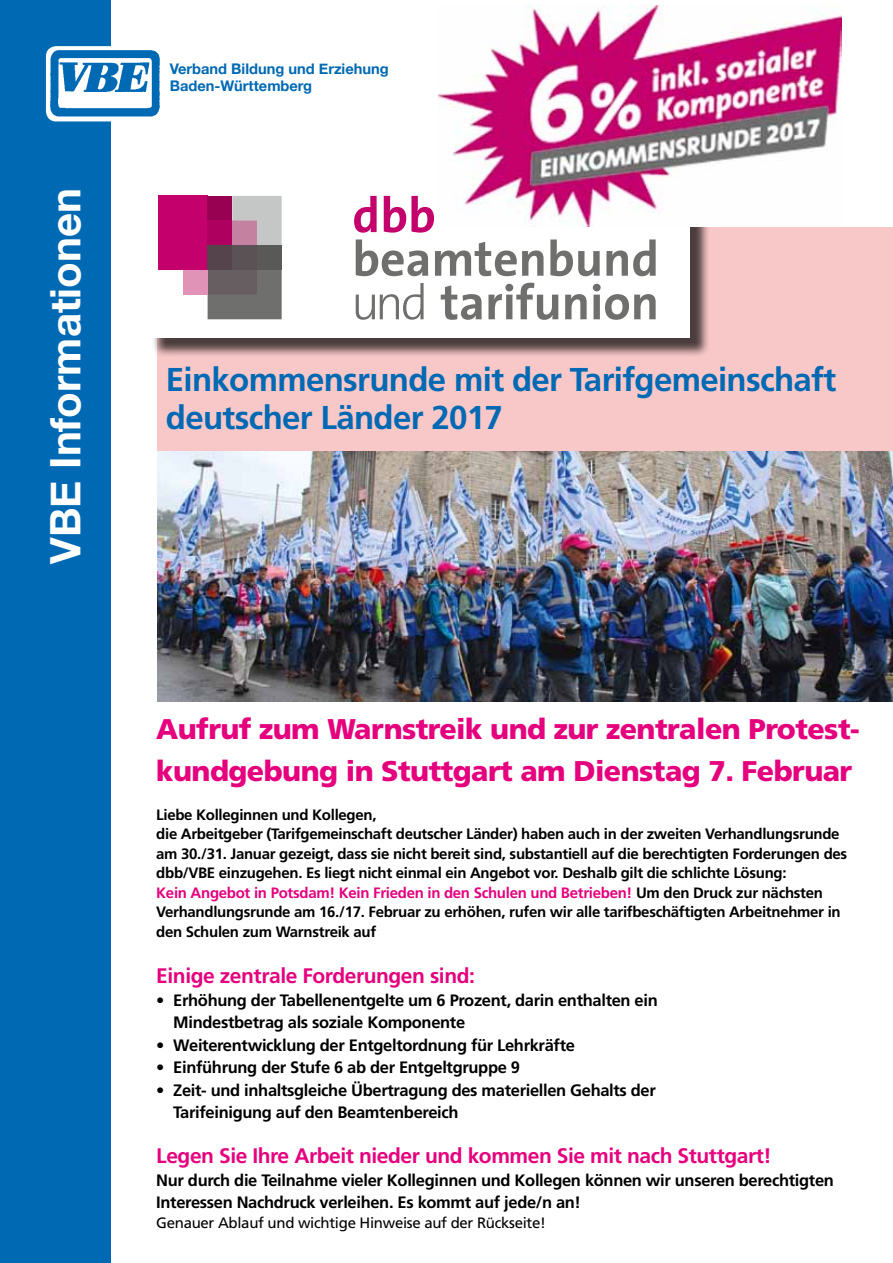
<style>
.page{position:relative;width:893px;height:1263px;background:#fff}
.page>*{position:absolute;margin:0;border:0;box-sizing:border-box;transform-origin:0 0}
.t1{font:700 42px "Helvetica Neue";color:#fff}
.t2{font:700 33px/37.2px "Frutiger";letter-spacing:-.02em;color:#0069b4}
.t3{font:900 28.5px/42px "Frutiger";letter-spacing:-.02em;color:#e5007d}
.t4{font:700 21px "Frutiger";letter-spacing:-.02em;color:#e5007d}
.t5{font:700 16.5px/22.5px "Frutiger";letter-spacing:-.02em;color:#000}
.t6{font:700 15px/19.5px "Frutiger";letter-spacing:-.02em;color:#000}
.t7{font:15px "Frutiger";letter-spacing:-.02em;color:#000}
.t8{font:700 14.7px/17.5px "Helvetica Neue";color:#0069b4}
.s1{color:#e5007d}
</style>
<div class="page">
<img style="left:157px;top:451px;width:736px;height:250px">
<div style="left:0;top:0;width:111px;height:1263px;background:#0069b4"></div>
<div style="left:46px;top:46px;width:118px;height:75px;background:#fff;border-radius:10px"></div>
<img style="left:48px;top:48px;width:112px;height:71px">
<div style="left:157px;top:227px;width:736px;height:224px;background:#f8c7c8"></div>
<div style="left:152px;top:183px;width:558px;height:175px;background:#000;opacity:.7"></div>
<div style="left:148px;top:179px;width:542px;height:158px;background:#fff"></div>
<svg style="left:354px;top:196px;width:23px;height:37px"></svg>
<svg style="left:384px;top:196px;width:50px;height:37px"></svg>
<svg style="left:356px;top:239px;width:72px;height:37px"></svg>
<svg style="left:435px;top:242px;width:109px;height:34px"></svg>
<svg style="left:550px;top:239px;width:50px;height:37px"></svg>
<svg style="left:606px;top:239px;width:50px;height:37px"></svg>
<svg style="left:356px;top:283px;width:68px;height:37px"></svg>
<svg style="left:441px;top:285px;width:41px;height:35px"></svg>
<svg style="left:488px;top:283px;width:70px;height:37px"></svg>
<svg style="left:565px;top:294px;width:22px;height:25px"></svg>
<svg style="left:593px;top:284px;width:63px;height:36px"></svg>
<div style="left:158px;top:196px;width:50px;height:74px;background:#c3006b"></div>
<div style="left:208px;top:196px;width:24px;height:25px;background:#980052"></div>
<div style="left:208px;top:221px;width:24px;height:24px;background:#ae005f"></div>
<div style="left:208px;top:245px;width:24px;height:25px;background:#55444b"></div>
<svg style="left:232px;top:196px;width:50px;height:49px"></svg>
<div style="left:232px;top:245px;width:25px;height:25px;background:#5b5256"></div>
<div style="left:257px;top:245px;width:25px;height:25px;background:#595958"></div>
<svg style="left:208px;top:270px;width:74px;height:49px"></svg>
<div style="left:183px;top:270px;width:25px;height:25px;background:#e093b7"></div>
<img style="left:439px;top:6px;width:402px;height:221px">
<h1 class="t1" style="left:33px;top:564px;width:377px;rotate:-90deg">VBE Informationen</h1>
<p class="t8" style="left:170px;top:60px;width:221px">Verband Bildung und Erziehung<br>Baden-Württemberg</p>
<h2 class="t2" style="left:166px;top:361px;width:672px">Einkommensrunde mit der Tarifgemeinschaft deutscher Länder 2017</h2>
<h3 class="t3" style="left:156px;top:707px;width:705px">Aufruf zum Warnstreik und zur zentralen Protest&shy;kundgebung in Stuttgart am Dienstag 7. Februar</h3>
<p class="t6" style="left:156px;top:805px;width:692px">Liebe Kolleginnen und Kollegen,<br>die Arbeitgeber (Tarifgemeinschaft deutscher Länder) haben auch in der zweiten Verhandlungsrunde am 30./31. Januar gezeigt, dass sie nicht bereit sind, substantiell auf die berechtigten Forderungen des dbb/VBE einzugehen. Es liegt nicht einmal ein Angebot vor. Deshalb gilt die schlichte Lösung:<br><span class="s1">Kein Angebot in Potsdam! Kein Frieden in den Schulen und Betrieben!</span> Um den Druck zur nächsten Verhandlungsrunde am 16./17. Februar zu erhöhen, rufen wir alle tarifbeschäftigten Arbeitnehmer in den Schulen zum Warnstreik auf</p>
<h3 class="t4" style="left:156px;top:963px;width:320px">Einige zentrale Forderungen sind:</h3>
<p class="t5" style="left:173px;top:988px;width:486px;text-indent:-17px">• Erhöhung der Tabellenentgelte um 6 Prozent, darin enthalten ein<br>Mindestbetrag als soziale Komponente</p>
<p class="t5" style="left:156px;top:1034px;width:420px">• Weiterentwicklung der Entgeltordnung für Lehrkräfte</p>
<p class="t5" style="left:156px;top:1056px;width:365px">• Einführung der Stufe 6 ab der Entgeltgruppe 9</p>
<p class="t5" style="left:173px;top:1079px;width:484px;text-indent:-17px">• Zeit- und inhaltsgleiche Übertragung des materiellen Gehalts der<br>Tarifeinigung auf den Beamtenbereich</p>
<h3 class="t4" style="left:156px;top:1143px;width:617px">Legen Sie Ihre Arbeit nieder und kommen Sie mit nach Stuttgart!</h3>
<p class="t5" style="left:156px;top:1168px;width:679px">Nur durch die Teilnahme vieler Kolleginnen und Kollegen können wir unseren berechtigten<br>Interessen Nachdruck verleihen. Es kommt auf jede/n an!</p>
<p class="t7" style="left:156px;top:1214px;width:391px">Genauer Ablauf und wichtige Hinweise auf der Rückseite!</p>
</div>
